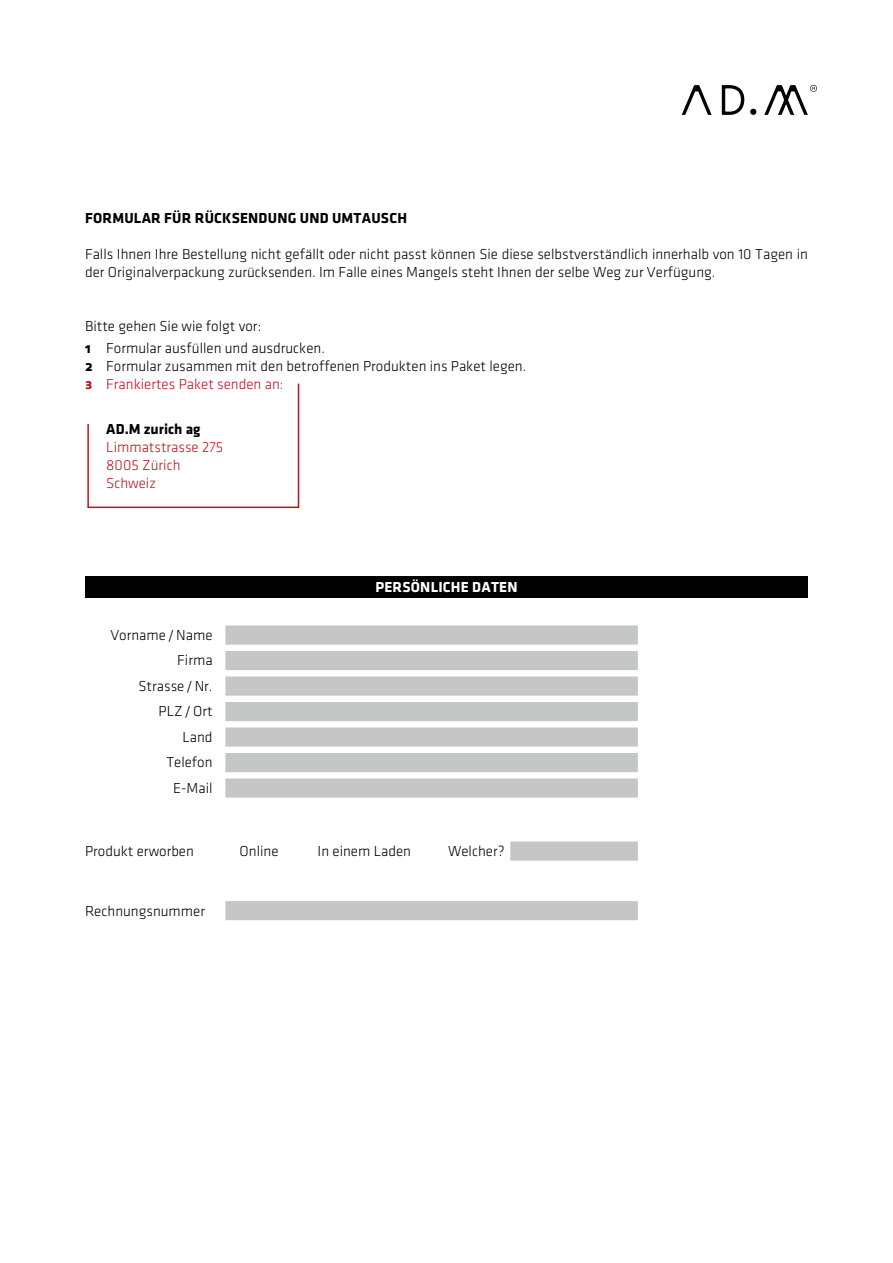
<style>
.page{position:relative;width:893px;height:1263px;background:#fff}
.page>*{position:absolute;margin:0;border:0;box-sizing:border-box;transform-origin:0 0}
.t1{font:300 15px/25.5px "Klavika";color:#000}
.t2{font:700 15px "Klavika";letter-spacing:.015em;color:#000}
.t3{font:300 15px/18px "Klavika";color:#be111f}
.t4{font:700 15px "Klavika";letter-spacing:.015em;color:#fff}
.s1{font-family:"Klavika Bold Caps SC";font-weight:400}
.s2{font-family:"Klavika Bold Caps SC";font-weight:400;color:#be111f}
.s3{color:#be111f}
</style>
<div class="page">
<svg style="left:682px;top:85px;width:30px;height:30px"></svg>
<svg style="left:750px;top:109px;width:6px;height:6px"></svg>
<svg style="left:722px;top:85px;width:22px;height:30px"></svg>
<svg style="left:764px;top:85px;width:53px;height:30px"></svg>
<div style="left:225px;top:625px;width:413px;height:20px;background:#c5c6c6"></div>
<div style="left:225px;top:651px;width:413px;height:19px;background:#c5c6c6"></div>
<div style="left:225px;top:676px;width:413px;height:20px;background:#c5c6c6"></div>
<div style="left:225px;top:702px;width:413px;height:19px;background:#c5c6c6"></div>
<div style="left:225px;top:727px;width:413px;height:20px;background:#c5c6c6"></div>
<div style="left:225px;top:753px;width:413px;height:19px;background:#c5c6c6"></div>
<div style="left:225px;top:778px;width:413px;height:20px;background:#c5c6c6"></div>
<div style="left:510px;top:841px;width:128px;height:20px;background:#c5c6c6"></div>
<div style="left:225px;top:901px;width:413px;height:19px;background:#c5c6c6"></div>
<div style="left:85px;top:576px;width:723px;height:21px;background:#000"></div>
<svg style="left:87px;top:383px;width:213px;height:126px"></svg>
<p class="t2" style="left:85px;top:210px;width:323px">FORMULAR FÜR RÜCKSENDUNG UND UMTAUSCH</p>
<p class="t1" style="left:85px;top:245px;width:724px;line-height:18px">Falls Ihnen Ihre Bestellung nicht gefällt oder nicht passt können Sie diese selbstverständlich innerhalb von 10 Tagen in der Originalverpackung zurücksenden. Im Falle eines Mangels steht Ihnen der selbe Weg zur Verfügung.</p>
<p class="t1" style="left:85px;top:315px;width:241px;line-height:22.2px">Bitte gehen Sie wie folgt vor:<br><span class="s1">1</span> Formular ausfüllen und ausdrucken.</p>
<p class="t1" style="left:85px;top:358px;width:443px;line-height:18px"><span class="s1">2</span> Formular zusammen mit den betroffenen Produkten ins Paket legen.<br><span class="s2">3</span> <span class="s3">Frankiertes Paket senden an:</span></p>
<p class="t2" style="left:106px;top:421px;width:96px">AD.M zurich ag</p>
<p class="t3" style="left:106px;top:438px;width:118px">Limmatstrasse 275<br>8005 Zürich<br>Schweiz</p>
<p class="t1" style="left:110px;top:622px;width:104px;text-align:right">Vorname /Name<br>Firma<br>Strasse /Nr.<br>PLZ/Ort<br>Land<br>Telefon<br>E-Mail</p>
<p class="t4" style="left:375px;top:579px;width:144px">PERSÖNLICHE DATEN</p>
<p class="t1" style="left:85px;top:838px;width:110px">Produkt erworben</p>
<p class="t1" style="left:240px;top:838px;width:40px">Online</p>
<p class="t1" style="left:318px;top:838px;width:95px">In einem Laden</p>
<p class="t1" style="left:448px;top:838px;width:58px">Welcher?</p>
<p class="t1" style="left:85px;top:898px;width:122px">Rechnungsnummer</p>
</div>
